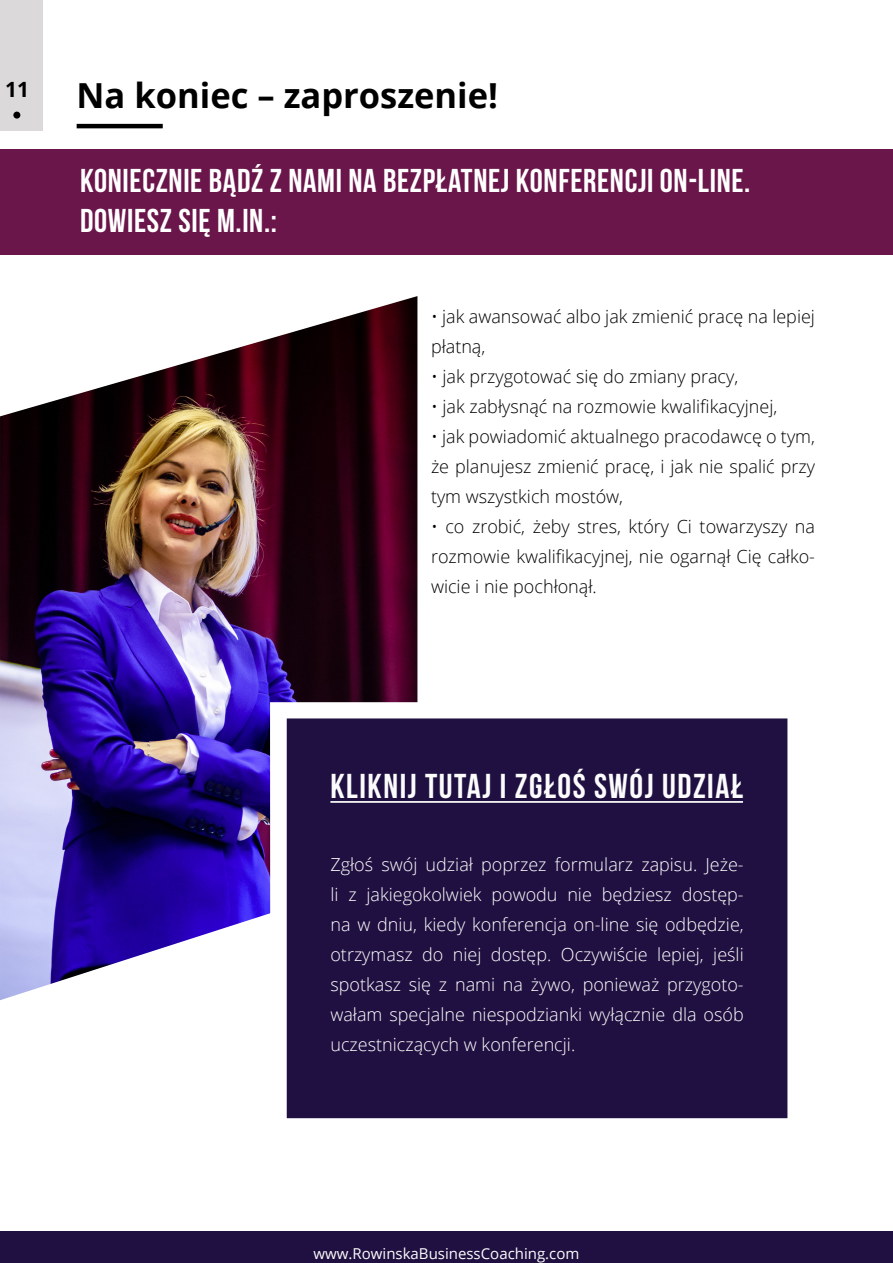
<style>
.page{position:relative;width:893px;height:1263px;background:#fff}
.page>*{position:absolute;margin:0;border:0;box-sizing:border-box;transform-origin:0 0}
.t1{font:34.5px "Bebas Neue";letter-spacing:.045em;color:#fcfcfc}
.t2{font:700 34.5px "Open Sans";color:#000}
.t3{font:700 33px "Bebas Neue";letter-spacing:.02em;color:#fff}
.t4{font:700 21px "Open Sans";color:#000}
.t5{font:300 18px/30px "Open Sans";color:#000;text-align:justify}
.t6{font:300 18px/30px "Open Sans";color:#fff;text-align:justify}
.t7{font:15px "Open Sans";color:#fcfcfc}
</style>
<div class="page">
<hr style="left:77px;top:124px;width:86px;height:4px;background:#000">
<img style="left:0;top:296px;width:417px;height:704px">
<div style="left:287px;top:718px;width:500px;height:400px;background:#201041"></div>
<hr style="left:330px;top:801px;width:413px;height:2px;background:#fcfcfc">
<div style="left:0;top:150px;width:893px;height:105px;background:#6a164a"></div>
<div style="left:0;top:0;width:43px;height:130px;background:#dcd9da"></div>
<div style="left:13px;top:112px;width:7px;height:7px;background:#000;border-radius:50%"></div>
<div style="left:0;top:1231px;width:893px;height:32px;background:#201041"></div>
<p class="t4" style="left:5px;top:74px;width:25px">11</p>
<p class="t2" style="left:77px;top:72px;width:423px">Na koniec – zaproszenie!</p>
<p class="t3" style="left:80px;top:163px;width:672px">KONIECZNIE BĄDŹ Z NAMI NA BEZPŁATNEJ KONFERENCJI ON-LINE.</p>
<p class="t3" style="left:80px;top:202px;width:198px">DOWIESZ SIĘ M.IN.:</p>
<p class="t5" style="left:431px;top:300px;width:385px">• jak awansować albo jak zmienić pracę na lepiej płatną,</p>
<p class="t5" style="left:431px;top:360px;width:309px">• jak przygotować się do zmiany pracy,</p>
<p class="t5" style="left:431px;top:390px;width:348px">• jak zabłysnąć na rozmowie kwalifikacyjnej,</p>
<p class="t5" style="left:431px;top:420px;width:386px">• jak powiadomić aktualnego pracodawcę o tym, że planujesz zmienić pracę, i jak nie spalić przy tym wszystkich mostów,</p>
<p class="t5" style="left:431px;top:510px;width:386px">• co zrobić, żeby stres, który Ci towarzyszy na rozmowie kwalifikacyjnej, nie ogarnął Cię całko&shy;wicie i nie pochłonął.</p>
<p class="t1" style="left:330px;top:767px;width:414px">KLIKNIJ TUTAJ I ZGŁOŚ SWÓJ UDZIAŁ</p>
<p class="t6" style="left:330px;top:849px;width:415px">Zgłoś swój udział poprzez formularz zapisu. Jeże&shy;li z jakiegokolwiek powodu nie będziesz dostęp&shy;na w dniu, kiedy konferencja on-line się odbędzie, otrzymasz do niej dostęp. Oczywiście lepiej, jeśli spotkasz się z nami na żywo, ponieważ przygoto&shy;wałam specjalne niespodzianki wyłącznie dla osób uczestniczących w konferencji.</p>
<p class="t7" style="left:314px;top:1243px;width:267px">www.RowinskaBusinessCoaching.com</p>
</div>
